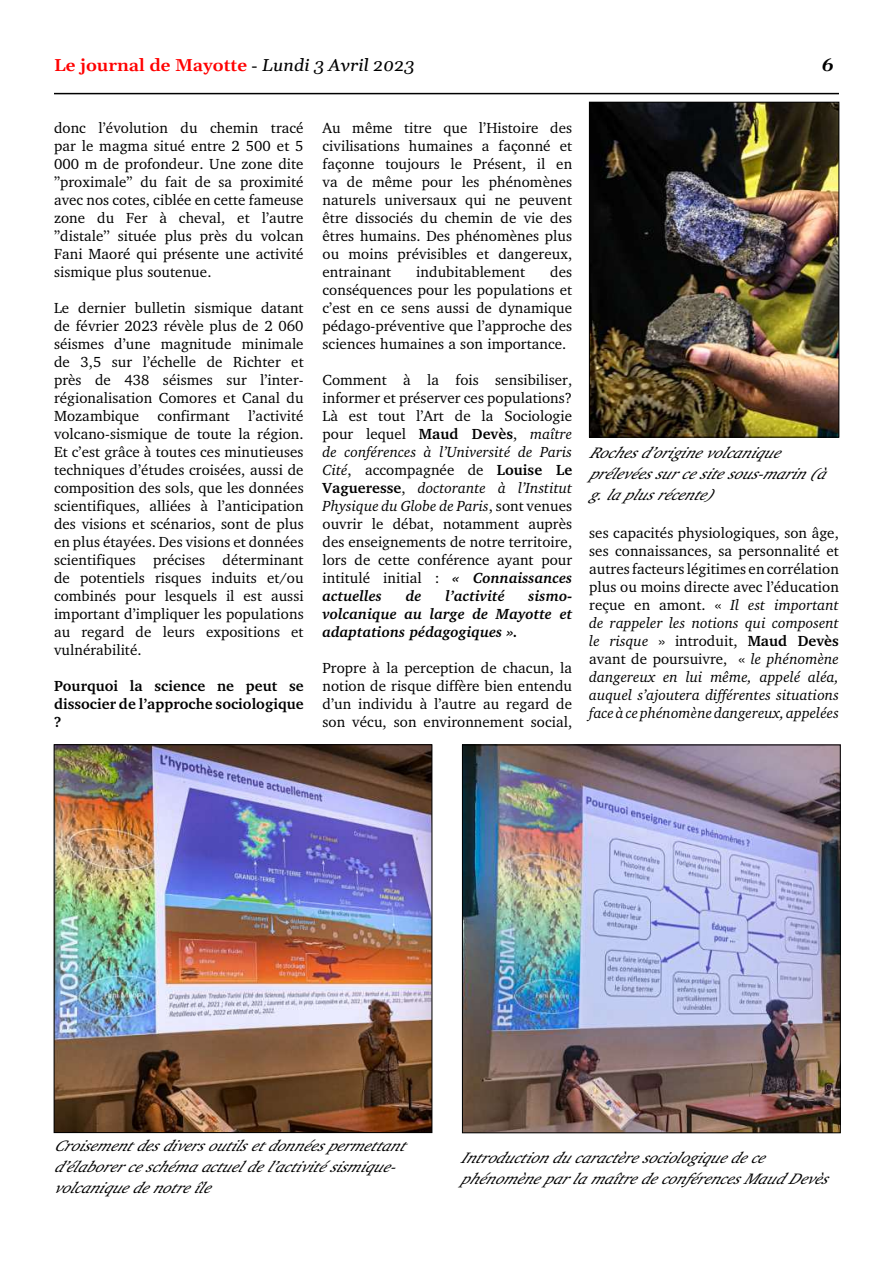
<style>
.page{position:relative;width:893px;height:1263px;background:#fff}
.page>*{position:absolute;margin:0;border:0;box-sizing:border-box;transform-origin:0 0}
.t1{font:600 16.95px "Gelasio";color:#f00;scale:1.06 1}
.t2{font:italic 700 16.95px "Gelasio";color:#000;scale:1.06 1}
.t3{font:italic 15.45px/20.7px "Charter";color:#000;scale:1.06 1}
.t4{font:15px/18px "Charter";letter-spacing:.005em;color:#000;text-align:justify}
.t5{font:italic 700 15px/18px "Charter";letter-spacing:.005em;color:#000;text-align:justify}
.t6{font:700 15px/18px "Charter";letter-spacing:.005em;color:#000;text-align:justify}
.s1{font-family:"Times New Roman";font-weight:400;color:#000}
.s2{font-weight:400;font-style:italic;color:#000}
.s3{font-weight:700}
.s4{font-style:italic}
.s5{font-weight:700;font-style:italic}
</style>
<div class="page">
<hr style="left:54px;top:93px;width:785px;height:1px;background:#000">
<img style="left:56px;top:747px;width:374px;height:384px">
<div style="left:54px;top:745px;width:378px;height:388px;border:1px solid #000"></div>
<img style="left:464px;top:747px;width:374px;height:384px">
<div style="left:462px;top:745px;width:378px;height:388px;border:1px solid #000"></div>
<img style="left:591px;top:104px;width:246px;height:331px">
<div style="left:589px;top:102px;width:250px;height:335px;border:1px solid #000"></div>
<p class="t1" style="left:54px;top:58px;width:341px">Le journal de Mayotte <span class="s1">-</span> <span class="s2">Lundi 3 Avril 2023</span></p>
<p class="t2" style="left:822px;top:58px;width:13px">6</p>
<p class="t4" style="left:54px;top:119px;width:251px">donc l’évolution du chemin tracé par le magma situé entre 2 500 et 5<br>000 m de profondeur. Une zone dite ’’proximale’’ du fait de sa proximité avec nos cotes, ciblée en cette fameuse zone du Fer à cheval, et l’autre ’’distale’’ située plus près du volcan Fani Maoré qui présente une activité sismique plus soutenue.</p>
<p class="t4" style="left:54px;top:299px;width:251px">Le dernier bulletin sismique datant de février 2023 révèle plus de 2 060 séismes d’une magnitude minimale de 3,5 sur l’échelle de Richter et près de 438 séismes sur l’inter&shy;régionalisation Comores et Canal du Mozambique confirmant l’activité volcano-sismique de toute la région.<br>Et c’est grâce à toutes ces minutieuses techniques d’études croisées, aussi de composition des sols, que les données scientifiques, alliées à l’anticipation des visions et scénarios, sont de plus en plus étayées. Des visions et données scientifiques précises déterminant de potentiels risques induits et/ou combinés pour lesquels il est aussi important d’impliquer les populations au regard de leurs expositions et vulnérabilité.</p>
<p class="t6" style="left:54px;top:677px;width:251px">Pourquoi la science ne peut se dissocier de l’approche sociologique ?</p>
<p class="t4" style="left:323px;top:119px;width:251px">Au même titre que l’Histoire des civilisations humaines a façonné et façonne toujours le Présent, il en va de même pour les phénomènes naturels universaux qui ne peuvent être dissociés du chemin de vie des êtres humains. Des phénomènes plus ou moins prévisibles et dangereux, entrainant</p>
<p class="t4" style="left:323px;top:263px;width:251px;text-indent:228px">des conséquences pour les populations et c’est en ce sens aussi de dynamique pédago-préventive que l’approche des sciences humaines a son importance.</p>
<p class="t4" style="left:322px;top:371px;width:251px">Comment à la fois sensibiliser, informer et préserver ces populations?<br>Là est tout l’Art de la Sociologie pour lequel <span class="s3">Maud Devès</span>, <span class="s4">maître de conférences à l’Université de Paris Cité</span>, accompagnée de <span class="s3">Louise Le Vagueresse</span>, <span class="s4">doctorante à l’Institut Physique du Globe de Paris</span>, sont venues ouvrir le débat, notamment auprès des enseignements de notre territoire, lors de cette conférence ayant pour intitulé initial : <span class="s5">« Connaissances actuelles</span></p>
<p class="t4" style="left:416px;top:263px;width:110px">indubitablement</p>
<p class="t5" style="left:406px;top:588px;width:17px">de</p>
<p class="t5" style="left:445px;top:588px;width:61px">l’activité</p>
<p class="t5" style="left:322px;top:588px;width:251px;text-indent:206px">sismo&shy;volcanique au large de Mayotte et adaptations pédagogiques ».</p>
<p class="t4" style="left:322px;top:659px;width:251px">Propre à la perception de chacun, la notion de risque diffère bien entendu d’un individu à l’autre au regard de son vécu, son environnement social,</p>
<p class="t3" style="left:589px;top:442px;width:232px">Rochesd’originevolcanique prélevéessurcesitesous-marin(à g.laplusrécente)</p>
<p class="t4" style="left:589px;top:524px;width:251px">ses capacités physiologiques, son âge, ses connaissances, sa personnalité et autres facteurs légitimes en corrélation plus ou moins directe avec l’éducation reçue en amont. « <span class="s4">Il est important de rappeler les notions qui composent le risque</span> » introduit, <span class="s3">Maud Devès </span>avant de poursuivre, « <span class="s4">le phénomène dangereux en lui même, appelé aléa, auquel s’ajoutera différentes situations face à ce phénomène dangereux, appelées</span></p>
<p class="t3" style="left:54px;top:1135px;width:340px">Croisementdesdiversoutilsetdonnéespermettant d’élaborerceschémaactueldel’activitésismique&shy;volcaniquedenotreîle</p>
<p class="t3" style="left:461px;top:1147px;width:355px">Introductionducaractèresociologiquedece phénomèneparlamaîtredeconférencesMaudDevès</p>
</div>
